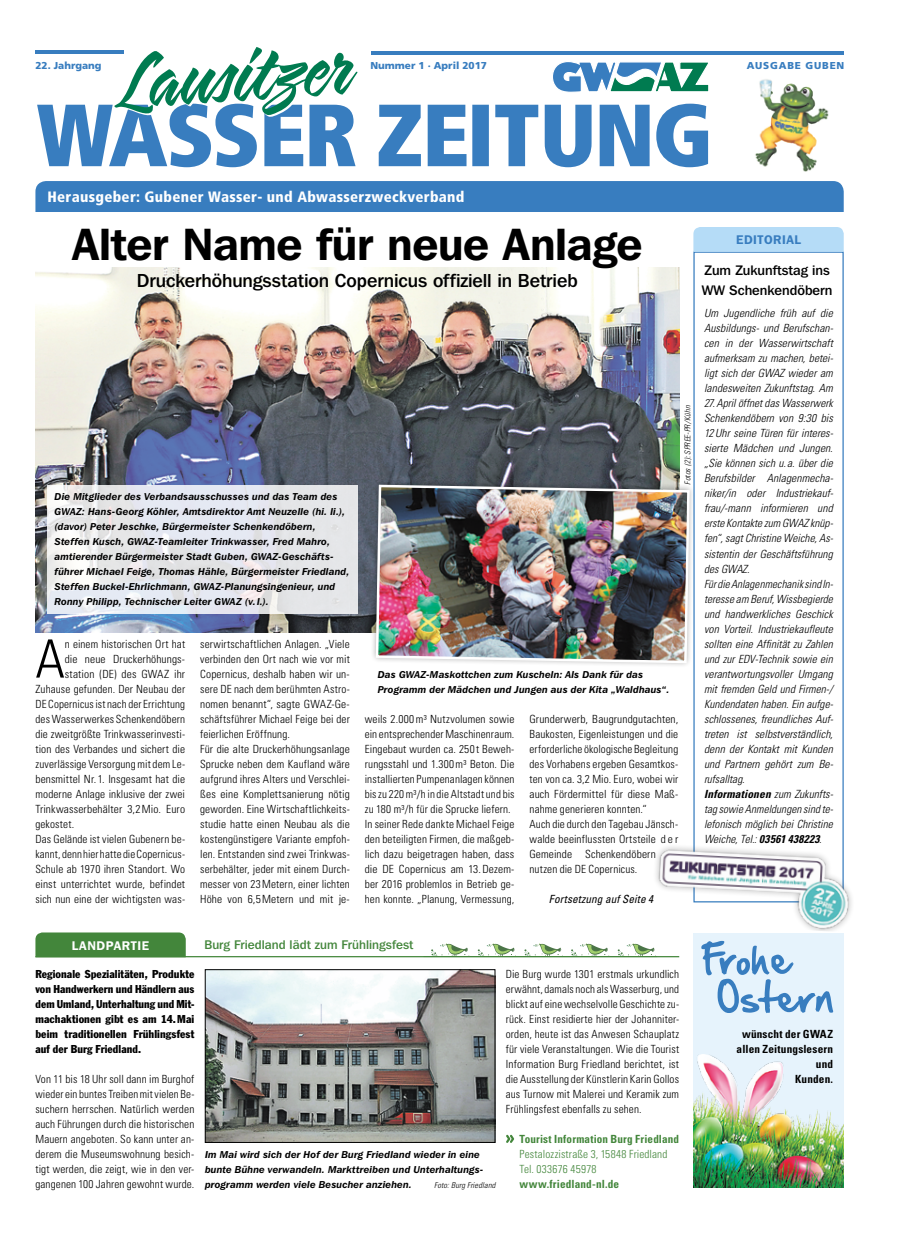
<style>
.page{position:relative;width:904px;height:1241px;background:#fff}
.page>*{position:absolute;margin:0;border:0;box-sizing:border-box;transform-origin:0 0}
.t1{font:300 condensed 52.75px "Univers";color:#000}
.t2{font:600 45px "Franklin Gothic IT Cby BT";letter-spacing:-.01em;color:#000}
.t3{font:500 18.75px "Franklin Gothic IT Cby BT";letter-spacing:-.005em;color:#000}
.t4{font:900 condensed 15px "Frutiger";letter-spacing:.02em;color:#fff}
.t5{font:500 13.75px/20px "Franklin Gothic IT Cby BT";color:#000}
.t6{font:500 12.5px "Franklin Gothic IT Cby BT";letter-spacing:.005em;color:#43863b}
.t7{font:600 12.5px "Franklin Gothic IT Cby BT";letter-spacing:.05em;color:#fff}
.t8{font:600 12.5px "Franklin Gothic IT Cby BT";letter-spacing:.05em;color:#387dbf}
.t9{font:300 condensed 11.25px/15px "Univers";letter-spacing:.01em;color:#000}
.t10{font:italic 300 condensed 11.25px/15px "Univers";letter-spacing:.005em;color:#000}
.t11{font:condensed 11.25px/15px "Franklin Gothic";letter-spacing:.005em;color:#000;text-align:justify}
.t12{font:700 condensed 11.25px "Univers";letter-spacing:.015em;color:#43863b}
.t13{font:300 condensed 11.25px/15px "Univers";letter-spacing:.015em;color:#43863b}
.t14{font:700 condensed 11.25px/15px "Univers";letter-spacing:.015em;color:#000;text-align:right}
.t15{font:italic condensed 11.25px "Univers";letter-spacing:.01em;color:#000}
.t16{font:italic 600 10px/15px "Franklin Gothic IT Cby BT";letter-spacing:.01em;color:#000}
.t17{font:900 10px "Frutiger";color:#387dbf}
.t18{font:900 10px "Frutiger";letter-spacing:.08em;color:#387dbf}
.t19{font:italic 300 condensed 8.12px "Univers";letter-spacing:.02em;color:#000}
.s1{font-weight:700}
</style>
<div class="page">
<img style="left:36px;top:267px;width:643px;height:365px">
<div style="left:693px;top:227px;width:150px;height:25px;background:#b5dcf7"></div>
<svg style="left:506px;top:1134px;width:8px;height:8px"></svg>
<hr style="left:35px;top:955px;width:644px;height:2px;background:#43863b">
<img style="left:755px;top:79px;width:74px;height:93px">
<hr style="left:35px;top:51px;width:89px;height:3px;background:#387dbf">
<hr style="left:371px;top:51px;width:472px;height:3px;background:#387dbf">
<div style="left:35px;top:181px;width:808px;height:31px;background:#387dbf"></div>
<svg style="left:37px;top:47px;width:674px;height:120px"></svg>
<img style="left:207px;top:971px;width:286px;height:169px">
<div style="left:205px;top:969px;width:290px;height:173px;border:1px solid #000"></div>
<div style="left:35px;top:932px;width:151px;height:25px;background:#43863b"></div>
<svg style="left:47px;top:484px;width:311px;height:129px;background:#e5e7eb"></svg>
<img style="left:656px;top:842px;width:196px;height:89px">
<svg style="left:370px;top:478px;width:325px;height:191px"></svg>
<img style="left:374px;top:483px;width:317px;height:181px">
<div style="left:693px;top:932px;width:150px;height:255px;background:#e6f3fc"></div>
<img style="left:693px;top:1054px;width:150px;height:133px">
<svg style="left:701px;top:940px;width:132px;height:73px"></svg>
<svg style="left:423px;top:943px;width:234px;height:13px"></svg>
<p class="t17" style="left:35px;top:59px;width:68px">22. Jahrgang</p>
<p class="t17" style="left:370px;top:59px;width:118px">Nummer 1 · April 2017</p>
<p class="t18" style="left:746px;top:59px;width:99px">AUSGABE GUBEN</p>
<h3 class="t4" style="left:47px;top:188px;width:418px">Herausgeber: Gubener Wasser- und Abwasserzweckverband</h3>
<h2 class="t2" style="left:72px;top:216px;width:572px">Alter Name für neue Anlage</h2>
<h3 class="t3" style="left:137px;top:268px;width:442px">Druckerhöhungsstation Copernicus offiziell in Betrieb</h3>
<p class="t16" style="left:55px;top:488px;width:296px">Die Mitglieder des Verbandsausschusses und das Team des GWAZ: Hans-Georg Köhler, Amtsdirektor Amt Neuzelle (hi. li.), (davor) Peter Jeschke, Bürgermeister Schenkendöbern, Steffen Kusch, GWAZ-Teamleiter Trinkwasser, Fred Mahro, amtierender Bürgermeister Stadt Guben, GWAZ-Geschäfts&shy;führer Michael Feige, Thomas Hähle, Bürgermeister Friedland, Steffen Buckel-Ehrlichmann, GWAZ-Planungsingenieur, und Ronny Philipp, Technischer Leiter GWAZ (v.l.).</p>
<p class="t19" style="left:683px;top:484px;width:81px;rotate:-90deg">Fotos (2): SPREE-PR/Kühn</p>
<h1 class="t1" style="left:35px;top:627px;width:31px">A</h1>
<p class="t9" style="left:65px;top:636px;width:122px">n einem historischen Ort hat</p>
<p class="t9" style="left:65px;top:651px;width:122px">die neue Druckerhöhungs-</p>
<p class="t9" style="left:65px;top:666px;width:122px">station (DE) des GWAZ ihr</p>
<p class="t9" style="left:35px;top:681px;width:151px">Zuhause gefunden. Der Neubau der</p>
<p class="t9" style="left:35px;top:696px;width:151px">DE Copernicus ist nach der Errichtung</p>
<p class="t9" style="left:35px;top:711px;width:151px">des Wasserwerkes Schenkendöbern</p>
<p class="t9" style="left:35px;top:726px;width:151px">die zweitgrößte Trinkwasserinvesti-</p>
<p class="t9" style="left:35px;top:741px;width:151px">tion des Verbandes und sichert die</p>
<p class="t9" style="left:35px;top:756px;width:151px">zuverlässige Versorgung mit dem Le-</p>
<p class="t9" style="left:35px;top:771px;width:151px">bensmittel Nr. 1. Insgesamt hat die</p>
<p class="t9" style="left:35px;top:786px;width:151px">moderne Anlage inklusive der zwei</p>
<p class="t9" style="left:35px;top:801px;width:151px">Trinkwasserbehälter 3,2Mio. Euro</p>
<p class="t9" style="left:35px;top:816px;width:40px">gekostet.</p>
<p class="t9" style="left:35px;top:831px;width:151px">Das Gelände ist vielen Gubenern be-</p>
<p class="t9" style="left:35px;top:846px;width:151px">kannt, denn hier hatte die Copernicus-</p>
<p class="t9" style="left:35px;top:861px;width:151px">Schule ab 1970 ihren Standort. Wo</p>
<p class="t9" style="left:35px;top:876px;width:151px">einst unterrichtet wurde, befindet</p>
<p class="t9" style="left:35px;top:891px;width:151px">sich nun eine der wichtigsten was-</p>
<p class="t9" style="left:200px;top:636px;width:151px">serwirtschaftlichen Anlagen. „Viele verbinden den Ort nach wie vor mit Copernicus, deshalb haben wir un&shy;sere DE nach dem berühmten Astro&shy;nomen benannt“, sagte GWAZ-Ge&shy;schäftsführer Michael Feige bei der feierlichen Eröffnung.<br>Für die alte Druckerhöhungsanlage Sprucke neben dem Kaufland wäre aufgrund ihres Alters und Verschlei&shy;ßes eine Komplettsanierung nötig geworden. Eine Wirtschaftlichkeits&shy;studie hatte einen Neubau als die kostengünstigere Variante empfoh&shy;len. Entstanden sind zwei Trinkwas&shy;serbehälter, jeder mit einem Durch&shy;messer von 23Metern, einer lichten Höhe von 6,5Metern und mit je-</p>
<p class="t16" style="left:378px;top:666px;width:293px">Das GWAZ-Maskottchen zum Kuscheln: Als Dank für das<br>Programm der Mädchen und Jungen aus der Kita „Waldhaus“.</p>
<p class="t9" style="left:365px;top:711px;width:151px">weils 2.000m³ Nutzvolumen sowie ein entsprechender Maschinenraum.<br>Eingebaut wurden ca. 250t Beweh&shy;rungsstahl und 1.300m³ Beton. Die installierten Pumpenanlagen können bis zu 220 m³/h in die Altstadt und bis zu 180 m³/h für die Sprucke liefern.<br>In seiner Rede dankte Michael Feige den beteiligten Firmen, die maßgeb&shy;lich dazu beigetragen haben, dass die DE Copernicus am 13.Dezem&shy;ber 2016 problemlos in Betrieb ge&shy;hen konnte. „Planung, Vermessung,</p>
<p class="t9" style="left:529px;top:711px;width:150px">Grunderwerb, Baugrundgutachten, Baukosten, Eigenleistungen und die erforderliche ökologische Begleitung des Vorhabens ergeben Gesamtkos&shy;ten von ca. 3,2 Mio. Euro, wobei wir auch Fördermittel für diese Maß&shy;nahme generieren konnten.“<br>Auch die durch den Tagebau Jänsch&shy;walde beeinflussten Ortsteile d e r Gemeinde Schenkendöbern nutzen die DE Copernicus.</p>
<p class="t15" style="left:549px;top:891px;width:106px">Fortsetzung auf Seite 4</p>
<p class="t8" style="left:736px;top:232px;width:66px">EDITORIAL</p>
<p class="t5" style="left:701px;top:260px;width:132px">Zum Zukunftstag ins<br>WW Schenkendöbern</p>
<p class="t10" style="left:704px;top:306px;width:131px">Um Jugendliche früh auf die<br>Ausbildungs- und Berufschan&shy;cen in der Wasserwirtschaft aufmerksam zu machen, betei&shy;ligt sich der GWAZ wieder am landesweiten Zukunftstag. Am<br>27.April öffnet das Wasserwerk<br>Schenkendöbern von 9:30 bis<br>12Uhr seine Türen für interes&shy;sierte Mädchen und Jungen. „Sie können sich u. a. über die<br>Berufsbilder Anlagenmecha&shy;niker/in oder Industriekauf&shy;frau/-mann informieren und erste Kontakte zum GWAZ knüp&shy;fen“, sagt Christine Weiche, As&shy;sistentin der Geschäftsführung des GWAZ.<br>Für die Anlagenmechanik sind In&shy;teresse am Beruf, Wissbegierde und handwerkliches Geschick von Vorteil. Industriekaufleute sollten eine Affinität zu Zahlen und zur EDV-Technik sowie ein verantwortungsvoller Umgang mit fremden Geld und Firmen-/<br>Kundendaten haben. Ein aufge&shy;schlossenes, freundliches Auf&shy;treten ist selbstverständlich, denn der Kontakt mit Kunden und Partnern gehört zum Be&shy;rufsalltag.<br><span class="s1">Informationen</span> zum Zukunfts&shy;tag sowie Anmeldungen sind te&shy;lefonisch möglich bei Christine<br>Weiche, Tel.: <span class="s1">03561 438223</span>.</p>
<p class="t7" style="left:72px;top:937px;width:79px">LANDPARTIE</p>
<p class="t11" style="left:35px;top:965px;width:160px">Regionale Spezialitäten, Produkte von Handwerkern und Händlern aus dem Umland, Unterhaltung und Mit&shy;machaktionen gibt es am 14.Mai beim traditionellen Frühlingsfest auf der Burg Friedland.</p>
<p class="t9" style="left:35px;top:1071px;width:160px;text-align:justify">Von 11 bis 18 Uhr soll dann im Burghof wieder ein buntes Treiben mit vielen Be&shy;suchern herrschen. Natürlich werden auch Führungen durch die historischen Mauern angeboten. So kann unter an&shy;derem die Museumswohnung besich&shy;tigt werden, die zeigt, wie in den ver&shy;gangenen 100 Jahren gewohnt wurde.</p>
<p class="t6" style="left:204px;top:936px;width:210px">Burg Friedland lädt zum Frühlingsfest</p>
<p class="t16" style="left:205px;top:1146px;width:280px">Im Mai wird sich der Hof der Burg Friedland wieder in eine bunte Bühne verwandeln. Markttreiben und Unterhaltungs&shy;programm werden viele Besucher anziehen.</p>
<p class="t19" style="left:434px;top:1179px;width:63px">Foto: Burg Friedland</p>
<p class="t9" style="left:506px;top:966px;width:175px;text-align:justify">Die Burg wurde 1301 erstmals urkundlich erwähnt, damals noch als Wasserburg, und blickt auf eine wechselvolle Geschichte zu&shy;rück. Einst residierte hier der Johanniter&shy;orden, heute ist das Anwesen Schauplatz für viele Veranstaltungen. Wie die Tourist Information Burg Friedland berichtet, ist die Ausstellung der Künstlerin Karin Gollos aus Turnow mit Malerei und Keramik zum Frühlingsfest ebenfalls zu sehen.</p>
<p class="t12" style="left:519px;top:1131px;width:161px">Tourist Information Burg Friedland</p>
<p class="t13" style="left:519px;top:1146px;width:149px">Pestalozzistraße 3, 15848 Friedland<br>Tel. 033676 45978</p>
<p class="t12" style="left:519px;top:1176px;width:101px">www.friedland-nl.de</p>
<p class="t14" style="left:736px;top:1025px;width:98px">wünscht der GWAZ allen Zeitungslesern und<br>Kunden.</p>
</div>
